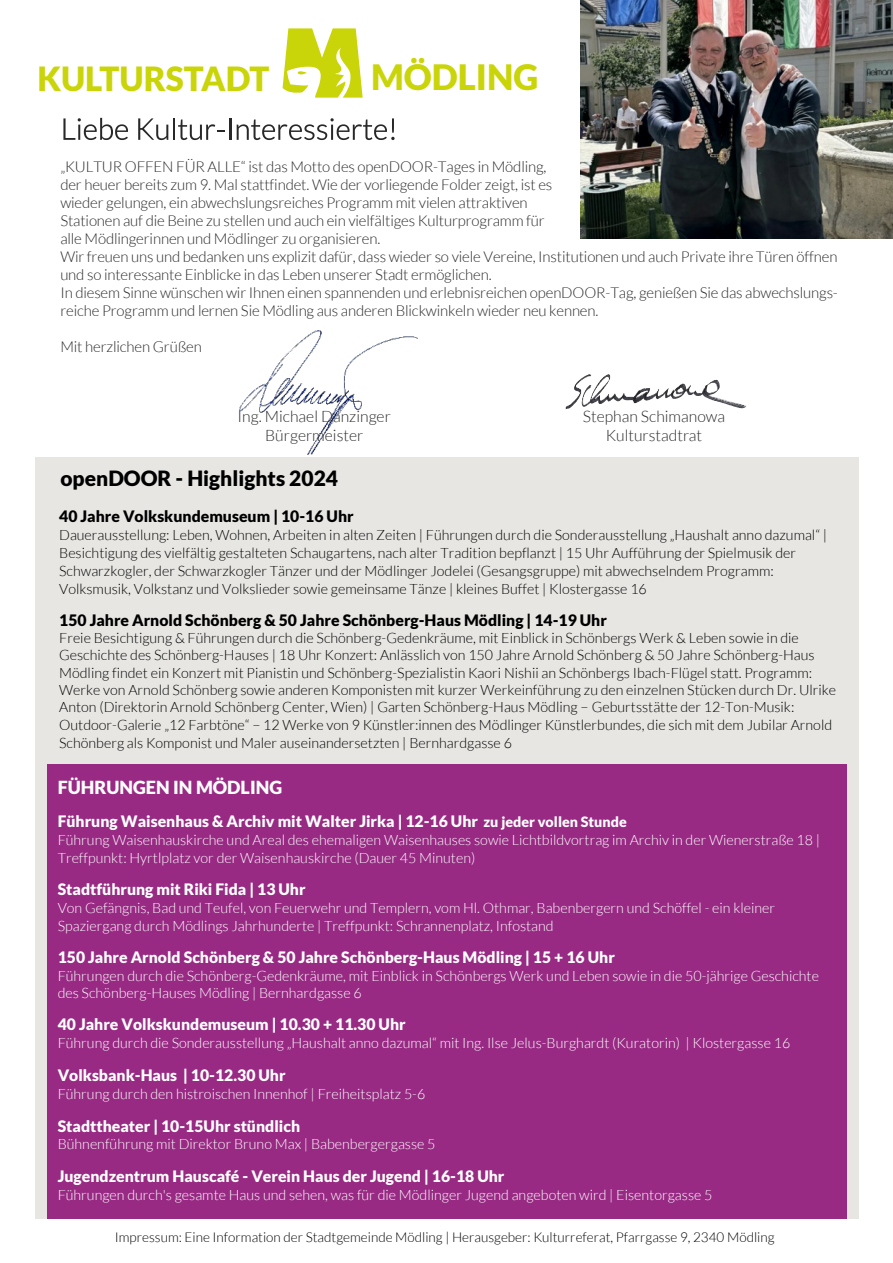
<style>
.page{position:relative;width:893px;height:1263px;background:#fff}
.page>*{position:absolute;margin:0;border:0;box-sizing:border-box;transform-origin:0 0}
.t1{font:900 34.95px "Lato";color:#cad509}
.t2{font:900 33.3px "Lato";color:#cad509}
.t3{font:900 21px "Lato";color:#000}
.t4{font:900 18px "Lato";color:#fff}
.t5{font:900 15.75px "Lato";color:#fff}
.t6{font:900 15.75px "Lato";color:#000}
.t7{font:300 15.75px/18.6px "Lato";color:#282828;text-align:center}
.t8{font:300 15px/18px "Lato";letter-spacing:-.01em;color:#282828}
.t9{font:300 14.25px/17.4px "Lato";color:#000}
.t10{font:300 14.25px/17.5px "Lato";color:#fff}
.t11{font:300 13.5px "Lato";color:#000}
.s1{font-size:15px}
.s2{font-size:14.25px}
</style>
<div class="page">
<svg style="left:63px;top:118px;width:65px;height:22px"></svg>
<svg style="left:138px;top:118px;width:30px;height:22px"></svg>
<hr style="left:173px;top:118px;width:2px;height:22px;background:#282828">
<svg style="left:178px;top:119px;width:46px;height:21px"></svg>
<hr style="left:229px;top:118px;width:2px;height:22px;background:#282828">
<svg style="left:237px;top:118px;width:158px;height:22px"></svg>
<div style="left:35px;top:457px;width:823px;height:761px;background:#e7e6e3"></div>
<svg style="left:283px;top:28px;width:80px;height:70px"></svg>
<div style="left:47px;top:764px;width:799px;height:454px;background:#982a84"></div>
<img style="left:582px;top:374px;width:70px;height:33px">
<img style="left:239px;top:330px;width:179px;height:125px">
<img style="left:580px;top:0;width:313px;height:238px">
<h2 class="t2" style="left:37px;top:64px;width:234px">KULTURSTADT</h2>
<h1 class="t1" style="left:371px;top:62px;width:169px">MÖDLING</h1>
<p class="t8" style="left:60px;top:158px;width:779px">„KULTUR OFFEN FÜR ALLE“ ist das Motto des openDOOR-Tages in Mödling,<br>der heuer bereits zum 9. Mal stattfindet. Wie der vorliegende Folder zeigt, ist es<br>wieder gelungen, ein abwechslungsreiches Programm mit vielen attraktiven<br>Stationen auf die Beine zu stellen und auch ein vielfältiges Kulturprogramm für<br>alle Mödlingerinnen und Mödlinger zu organisieren.<br>Wir freuen uns und bedanken uns explizit dafür, dass wieder so viele Vereine, Institutionen und auch Private ihre Türen öffnen und so interessante Einblicke in das Leben unserer Stadt ermöglichen.<br>In diesem Sinne wünschen wir Ihnen einen spannenden und erlebnisreichen openDOOR-Tag, genießen Sie das abwechslungs&shy;reiche Programm und lernen Sie Mödling aus anderen Blickwinkeln wieder neu kennen.</p>
<p class="t8" style="left:60px;top:338px;width:143px">Mit herzlichen Grüßen</p>
<p class="t7" style="left:238px;top:408px;width:155px">Ing. Michael Danzinger<br>Bürgermeister</p>
<p class="t7" style="left:583px;top:408px;width:144px">Stephan Schimanowa<br>Kulturstadtrat</p>
<h3 class="t3" style="left:60px;top:469px;width:279px">openDOOR - Highlights 2024</h3>
<p class="t6" style="left:59px;top:509px;width:296px">40 Jahre Volkskundemuseum | 10-16 Uhr</p>
<p class="t9" style="left:59px;top:527px;width:769px;line-height:17.9px">Dauerausstellung: Leben, Wohnen, Arbeiten in alten Zeiten | Führungen durch die Sonderausstellung „Haushalt anno dazumal“ | Besichtigung des vielfältig gestalteten Schaugartens, nach alter Tradition bepflanzt | 15 Uhr Aufführung der Spielmusik der Schwarzkogler, der Schwarzkogler Tänzer und der Mödlinger Jodelei (Gesangsgruppe) mit abwechselndem Programm:<br>Volksmusik, Volkstanz und Volkslieder sowie gemeinsame Tänze | kleines Buffet | Klostergasse 16</p>
<p class="t6" style="left:59px;top:613px;width:549px">150 Jahre Arnold Schönberg &amp; 50 Jahre Schönberg-Haus Mödling | 14-19 Uhr</p>
<p class="t9" style="left:59px;top:630px;width:778px">Freie Besichtigung &amp; Führungen durch die Schönberg-Gedenkräume, mit Einblick in Schönbergs Werk &amp; Leben sowie in die Geschichte des Schönberg-Hauses | 18 Uhr Konzert: Anlässlich von 150 Jahre Arnold Schönberg &amp; 50 Jahre Schönberg-Haus Mödling findet ein Konzert mit Pianistin und Schönberg-Spezialistin Kaori Nishii an Schönbergs Ibach-Flügel statt. Programm:<br>Werke von Arnold Schönberg sowie anderen Komponisten mit kurzer Werkeinführung zu den einzelnen Stücken durch Dr. Ulrike Anton (Direktorin Arnold Schönberg Center, Wien) | Garten Schönberg-Haus Mödling <span class="s1">–</span> Geburtsstätte der 12-Ton-Musik:<br>Outdoor-Galerie „12 Farbtöne“ <span class="s1">–</span> 12 Werke von 9 Künstler:innen des Mödlinger Künstlerbundes, die sich mit dem Jubilar Arnold Schönberg als Komponist und Maler auseinandersetzten | Bernhardgasse 6</p>
<p class="t4" style="left:58px;top:780px;width:226px">FÜHRUNGEN IN MÖDLING</p>
<p class="t5" style="left:58px;top:815px;width:571px">Führung Waisenhaus &amp; Archiv mit Walter Jirka | 12-16 Uhr <span class="s2">zu jeder vollen Stunde</span></p>
<p class="t10" style="left:58px;top:832px;width:764px">Führung Waisenhauskirche und Areal des ehemaligen Waisenhauses sowie Lichtbildvortrag im Archiv in der Wienerstraße 18 |<br>Treffpunkt: Hyrtlplatz vor der Waisenhauskirche (Dauer 45 Minuten)</p>
<p class="t5" style="left:58px;top:882px;width:249px">Stadtführung mit Riki Fida | 13 Uhr</p>
<p class="t10" style="left:58px;top:900px;width:719px">Von Gefängnis, Bad und Teufel, von Feuerwehr und Templern, vom Hl. Othmar, Babenbergern und Schöffel - ein kleiner<br>Spaziergang durch Mödlings Jahrhunderte | Treffpunkt: Schrannenplatz, Infostand</p>
<p class="t5" style="left:58px;top:950px;width:559px">150 Jahre Arnold Schönberg &amp; 50 Jahre Schönberg-Haus Mödling | 15 + 16 Uhr</p>
<p class="t10" style="left:58px;top:968px;width:763px">Führungen durch die Schönberg-Gedenkräume, mit Einblick in Schönbergs Werk und Leben sowie in die 50-jährige Geschichte des Schönberg-Hauses Mödling | Bernhardgasse 6</p>
<p class="t5" style="left:58px;top:1018px;width:349px">40 Jahre Volkskundemuseum | 10.30 + 11.30 Uhr</p>
<p class="t10" style="left:58px;top:1035px;width:734px">Führung durch die Sonderausstellung „Haushalt anno dazumal“ mit Ing. Ilse Jelus-Burghardt (Kuratorin) | Klostergasse 16</p>
<p class="t5" style="left:58px;top:1068px;width:229px">Volksbank-Haus | 10-12.30 Uhr</p>
<p class="t10" style="left:58px;top:1086px;width:369px">Führung durch den histroischen Innenhof | Freiheitsplatz 5-6</p>
<p class="t5" style="left:58px;top:1119px;width:244px">Stadttheater | 10-15Uhr stündlich</p>
<p class="t10" style="left:58px;top:1136px;width:379px">Bühnenführung mit Direktor Bruno Max | Babenbergergasse 5</p>
<p class="t5" style="left:58px;top:1169px;width:448px">Jugendzentrum Hauscafé - Verein Haus der Jugend | 16-18 Uhr</p>
<p class="t10" style="left:58px;top:1187px;width:656px">Führungen durch's gesamte Haus und sehen, was für die Mödlinger Jugend angeboten wird | Eisentorgasse 5</p>
<p class="t11" style="left:115px;top:1231px;width:661px">Impressum: Eine Information der Stadtgemeinde Mödling | Herausgeber: Kulturreferat, Pfarrgasse 9, 2340 Mödling</p>
</div>
